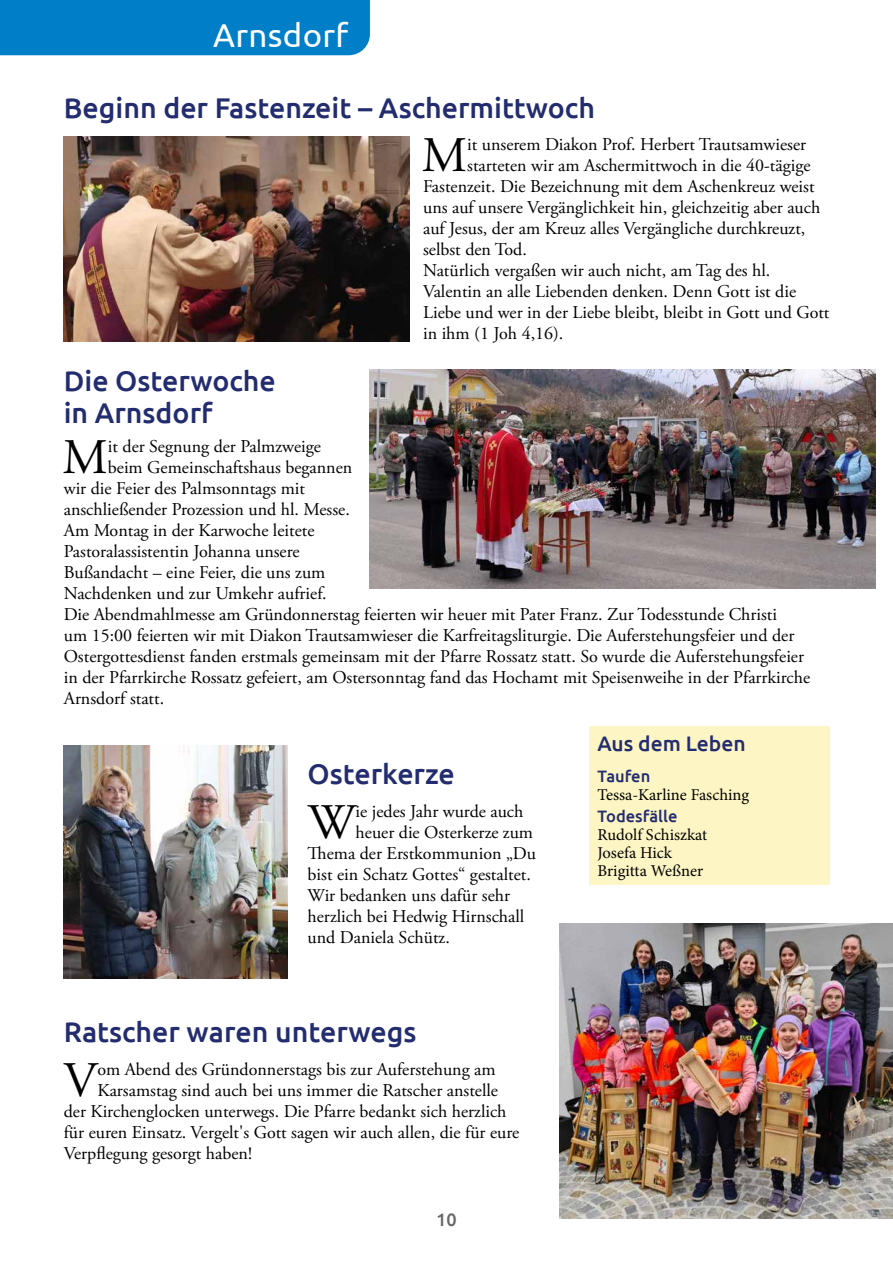
<style>
.page{position:relative;width:893px;height:1263px;background:#fff}
.page>*{position:absolute;margin:0;border:0;box-sizing:border-box;transform-origin:0 0}
.t1{font:49.65px "Adobe Garamond Pro";color:#000}
.t2{font:33px "Ubuntu";letter-spacing:.01em;color:#fff}
.t3{font:500 28.5px/31.5px "Ubuntu";color:#222c6f}
.t4{font:500 21px "Ubuntu";color:#222c6f}
.t5{font:18px "Adobe Garamond Pro";color:#000}
.t6{font:500 18px "Ubuntu";color:#666665}
.t7{font:16.5px/18px "Minion Pro";color:#000}
.t8{font:500 16.5px "Ubuntu";color:#222c6f}
</style>
<div class="page">
<div style="left:0;top:0;width:370px;height:55px;background:#007fc8"></div>
<div style="left:589px;top:726px;width:241px;height:159px;background:#fdf5c4"></div>
<img style="left:64px;top:137px;width:346px;height:204px">
<img style="left:370px;top:369px;width:505px;height:219px">
<img style="left:64px;top:745px;width:224px;height:233px">
<img style="left:560px;top:923px;width:333px;height:295px">
<h2 class="t2" style="left:213px;top:15px;width:136px">Arnsdorf</h2>
<h3 class="t3" style="left:64px;top:91px;width:533px">Beginn der Fastenzeit – Aschermittwoch</h3>
<h1 class="t1" style="left:422px;top:125px;width:47px">M</h1>
<p class="t5" style="left:467px;top:134px;width:340px">it unserem Diakon Prof. Herbert Trautsamwieser</p>
<p class="t5" style="left:467px;top:155px;width:345px">starteten wir am Aschermittwoch in die 40-tägige</p>
<p class="t5" style="left:423px;top:176px;width:393px">Fastenzeit. Die Bezeichnung mit dem Aschenkreuz weist</p>
<p class="t5" style="left:423px;top:197px;width:399px">uns auf unsere Vergänglichkeit hin, gleichzeitig aber auch</p>
<p class="t5" style="left:423px;top:218px;width:384px">auf Jesus, der am Kreuz alles Vergängliche durchkreuzt,</p>
<p class="t5" style="left:423px;top:239px;width:105px">selbst den Tod.</p>
<p class="t5" style="left:423px;top:260px;width:349px">Natürlich vergaßen wir auch nicht, am Tag des hl.</p>
<p class="t5" style="left:423px;top:281px;width:374px">Valentin an alle Liebenden denken. Denn Gott ist die</p>
<p class="t5" style="left:423px;top:302px;width:408px">Liebe und wer in der Liebe bleibt, bleibt in Gott und Gott</p>
<p class="t5" style="left:423px;top:323px;width:142px">in ihm (1 Joh 4,16).</p>
<h3 class="t3" style="left:64px;top:364px;width:213px">Die Osterwoche in Arnsdorf</h3>
<h1 class="t1" style="left:63px;top:428px;width:47px">M</h1>
<p class="t5" style="left:108px;top:436px;width:215px">it der Segnung der Palmzweige</p>
<p class="t5" style="left:108px;top:457px;width:246px">beim Gemeinschaftshaus begannen</p>
<p class="t5" style="left:64px;top:478px;width:243px">wir die Feier des Palmsonntags mit</p>
<p class="t5" style="left:64px;top:499px;width:288px">anschließender Prozession und hl. Messe.</p>
<p class="t5" style="left:64px;top:520px;width:252px">Am Montag in der Karwoche leitete</p>
<p class="t5" style="left:64px;top:541px;width:237px">Pastoralassistentin Johanna unsere</p>
<p class="t5" style="left:64px;top:562px;width:263px">Bußandacht – eine Feier, die uns zum</p>
<p class="t5" style="left:64px;top:583px;width:264px">Nachdenken und zur Umkehr aufrief.</p>
<p class="t5" style="left:64px;top:604px;width:715px">Die Abendmahlmesse am Gründonnerstag feierten wir heuer mit Pater Franz. Zur Todesstunde Christi</p>
<p class="t5" style="left:64px;top:625px;width:732px">um 15:00 feierten wir mit Diakon Trautsamwieser die Karfreitagsliturgie. Die Auferstehungsfeier und der</p>
<p class="t5" style="left:64px;top:646px;width:742px">Ostergottesdienst fanden erstmals gemeinsam mit der Pfarre Rossatz statt. So wurde die Auferstehungsfeier</p>
<p class="t5" style="left:64px;top:667px;width:748px">in der Pfarrkirche Rossatz gefeiert, am Ostersonntag fand das Hochamt mit Speisenweihe in der Pfarrkirche</p>
<p class="t5" style="left:64px;top:688px;width:102px">Arnsdorf statt.</p>
<p class="t4" style="left:597px;top:730px;width:150px">Aus dem Leben</p>
<p class="t8" style="left:597px;top:766px;width:54px">Taufen</p>
<p class="t7" style="left:597px;top:786px;width:153px">Tessa-Karline Fasching</p>
<p class="t8" style="left:597px;top:806px;width:81px">Todesfälle</p>
<p class="t7" style="left:597px;top:826px;width:111px">Rudolf Schiszkat<br>Josefa Hick<br>Brigitta Weßner</p>
<h3 class="t3" style="left:308px;top:757px;width:149px">Osterkerze</h3>
<h1 class="t1" style="left:308px;top:792px;width:49px">W</h1>
<p class="t5" style="left:356px;top:800px;width:169px">ie jedes Jahr wurde auch</p>
<p class="t5" style="left:356px;top:821px;width:179px">heuer die Osterkerze zum</p>
<p class="t5" style="left:308px;top:842px;width:230px">Thema der Erstkommunion „Du</p>
<p class="t5" style="left:308px;top:863px;width:225px">bist ein Schatz Gottes“ gestaltet.</p>
<p class="t5" style="left:308px;top:884px;width:204px">Wir bedanken uns dafür sehr</p>
<p class="t5" style="left:308px;top:905px;width:218px">herzlich bei Hedwig Hirnschall</p>
<p class="t5" style="left:308px;top:926px;width:144px">und Daniela Schütz.</p>
<h3 class="t3" style="left:64px;top:1015px;width:354px">Ratscher waren unterwegs</h3>
<h1 class="t1" style="left:64px;top:1051px;width:35px">V</h1>
<p class="t5" style="left:98px;top:1059px;width:400px">om Abend des Gründonnerstags bis zur Auferstehung am</p>
<p class="t5" style="left:98px;top:1080px;width:402px">Karsamstag sind auch bei uns immer die Ratscher anstelle</p>
<p class="t5" style="left:64px;top:1101px;width:444px">der Kirchenglocken unterwegs. Die Pfarre bedankt sich herzlich</p>
<p class="t5" style="left:64px;top:1122px;width:457px">für euren Einsatz. Vergelt's Gott sagen wir auch allen, die für eure</p>
<p class="t5" style="left:64px;top:1143px;width:190px">Verpflegung gesorgt haben!</p>
<p class="t6" style="left:436px;top:1208px;width:22px">10</p>
</div>
